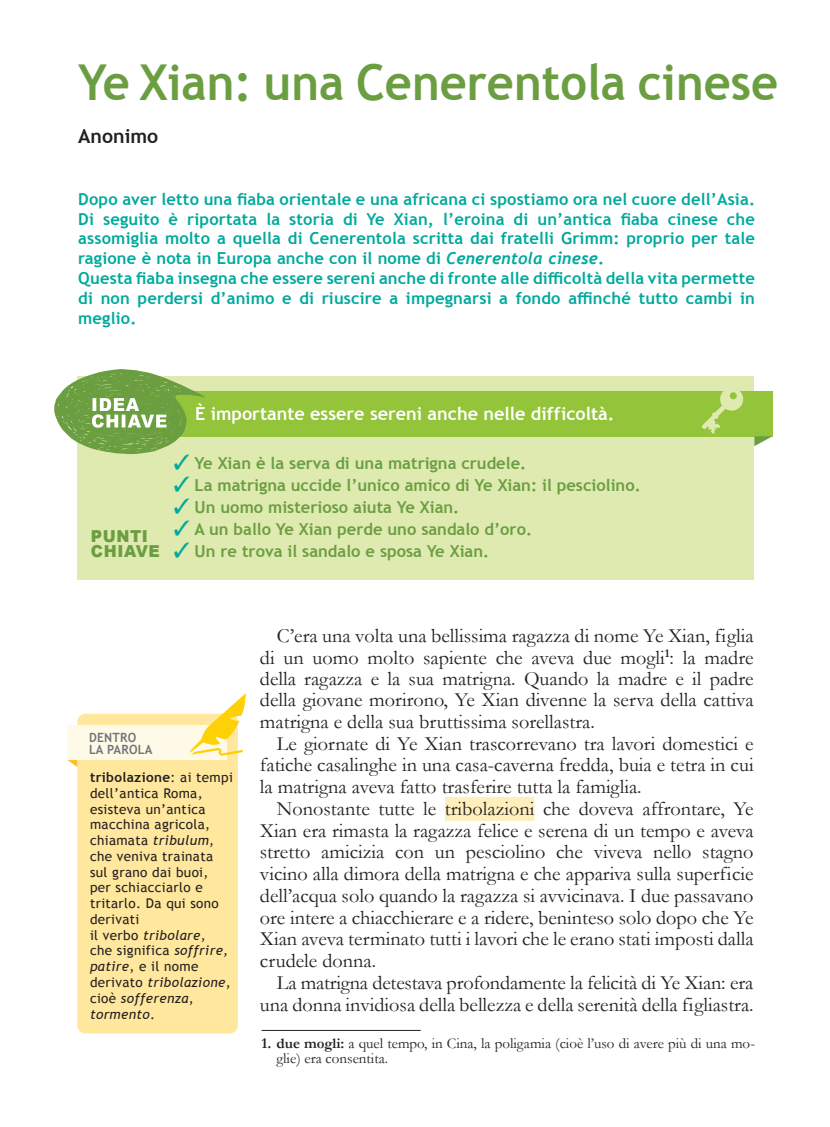
<style>
.page{position:relative;width:830px;height:1127px;background:#fff}
.page>*{position:absolute;margin:0;border:0;box-sizing:border-box;transform-origin:0 0}
.BRANO_-_Titolo{font:700 49.5px "Trebuchet MS";color:#6b9e41;scale:.95 1}
.BRANO_-_Corpo_Testo{font:20.25px/21.8px "Garamond";color:#231f20;text-align:justify}
.BRANO_-_Autore_-_Tre{font:700 19.5px "Trebuchet MS";color:#231f20}
.BRANO_-_Testo_idea_c{font:700 18px "Trebuchet MS";color:#fff}
.BRANO_-_Introduzione{font:700 16.5px/19.8px "Trebuchet MS";letter-spacing:.01em;color:#00a99d;text-align:justify}
.t1{font:700 16.5px "Trebuchet MS";color:#6b9e41}
.BRANO_-_Titolo_punti{font:900 16.5px "Arial";letter-spacing:.035em;color:#6b9e41;scale:.95 1}
.BRANO_-_Note_Garamon{font:15px/15px "Garamond";color:#231f20}
.BOX_LESSICO_-_Testo{font:13.5px/15.8px "Trebuchet MS";letter-spacing:.025em;color:#231f20}
.BOX_LESSICO_-_Testo-2{font:italic 13.5px/15.8px "Trebuchet MS";letter-spacing:.025em;color:#231f20}
.BOX_LESSICO_-_Titolo{font:700 12.75px "Trebuchet MS";letter-spacing:.02em;color:#727477;scale:.95 1}
.s1{font-family:"Trebuchet";font-style:italic}
.s2{font-weight:700}
.s3{font-style:italic}
.s4{font-style:normal}
</style>
<div class="page">
<div style="left:77px;top:376px;width:677px;height:203px;background:#deeab0"></div>
<div style="left:92px;top:391px;width:680px;height:45px;background:#93c43a"></div>
<svg style="left:754px;top:436px;width:18px;height:10px"></svg>
<svg style="left:701px;top:391px;width:41px;height:43px"></svg>
<div style="left:444px;top:797px;width:90px;height:24px;background:#feefbc"></div>
<div style="left:77px;top:714px;width:161px;height:319px;background:#ffe79d;border-radius:9px"></div>
<div style="left:67px;top:725px;width:160px;height:35px;background:#fefae7"></div>
<svg style="left:190px;top:693px;width:56px;height:62px"></svg>
<svg style="left:67px;top:760px;width:10px;height:7px"></svg>
<hr style="left:261px;top:1030px;width:159px;height:1px;background:#231f20">
<svg style="left:54px;top:369px;width:182px;height:86px"></svg>
<p class="BRANO_-_Titolo" style="left:78px;top:52px;width:738px">Ye Xian: una Cenerentola cinese</p>
<p class="BRANO_-_Autore_-_Tre" style="left:78px;top:124px;width:81px">Anonimo</p>
<p class="BRANO_-_Introduzione" style="left:78px;top:189px;width:678px">Dopo aver letto una fiaba orientale e una africana ci spostiamo ora nel cuore dell’Asia.<br>Di seguito è riportata la storia di Ye Xian, l’eroina di un’antica fiaba cinese che assomiglia molto a quella di Cenerentola scritta dai fratelli Grimm: proprio per tale ragione è nota in Europa anche con il nome di <span class="s1">Cenerentola cinese</span>.</p>
<p class="BRANO_-_Introduzione" style="left:78px;top:268px;width:678px">Questa fiaba insegna che essere sereni anche di fronte alle difficoltà della vita permette di non perdersi d’animo e di riuscire a impegnarsi a fondo affinché tutto cambi in meglio.</p>
<p class="BRANO_-_Titolo_punti" style="left:91px;top:524px;width:62px">PUNTI</p>
<p class="BRANO_-_Titolo_punti" style="left:91px;top:539px;width:74px">CHIAVE</p>
<p class="BRANO_-_Testo_idea_c" style="left:195px;top:403px;width:420px">È importante essere sereni anche nelle difficoltà.</p>
<p class="t1" style="left:194px;top:453px;width:333px">Ye Xian è la serva di una matrigna crudele.</p>
<p class="t1" style="left:194px;top:475px;width:447px">La matrigna uccide l’unico amico di Ye Xian: il pesciolino.</p>
<p class="t1" style="left:194px;top:497px;width:266px">Un uomo misterioso aiuta Ye Xian.</p>
<p class="t1" style="left:194px;top:519px;width:339px">A un ballo Ye Xian perde uno sandalo d’oro.</p>
<p class="t1" style="left:194px;top:541px;width:296px">Un re trova il sandalo e sposa Ye Xian.</p>
<p class="BOX_LESSICO_-_Titolo" style="left:89px;top:730px;width:51px">DENTRO</p>
<p class="BOX_LESSICO_-_Titolo" style="left:89px;top:742px;width:68px">LA PAROLA</p>
<p class="BOX_LESSICO_-_Testo" style="left:90px;top:770px;width:144px"><span class="s2">tribolazione</span>: ai tempi dell’antica Roma, esisteva un’antica macchina agricola, chiamata <span class="s3">tribulum</span>, che veniva trainata sul grano dai buoi,<br>per schiacciarlo e tritarlo. Da qui sono derivati</p>
<p class="BOX_LESSICO_-_Testo-2" style="left:90px;top:927px;width:142px"><span class="s4">il verbo</span> tribolare<span class="s4">, che significa</span> soffrire, patire<span class="s4">, e il nome derivato</span> tribolazione<span class="s4">, cioè</span> sofferenza<span class="s4">, </span>tormento<span class="s4">.</span></p>
<p class="BRANO_-_Corpo_Testo" style="left:260px;top:624px;width:495px;text-indent:17px">C’era una volta una bellissima ragazza di nome Ye Xian, figlia di un uomo molto sapiente che aveva due mogli<sup>1</sup>: la madre della ragazza e la sua matrigna. Quando la madre e il padre della giovane morirono, Ye Xian divenne la serva della cattiva matrigna e della sua bruttissima sorellastra.</p>
<p class="BRANO_-_Corpo_Testo" style="left:260px;top:732px;width:495px;text-indent:17px">Le giornate di Ye Xian trascorrevano tra lavori domestici e fatiche casalinghe in una casa-caverna fredda, buia e tetra in cui la matrigna aveva fatto trasferire tutta la famiglia.</p>
<p class="BRANO_-_Corpo_Testo" style="left:260px;top:797px;width:495px;text-indent:17px">Nonostante tutte le tribolazioni che doveva affrontare, Ye Xian era rimasta la ragazza felice e serena di un tempo e aveva stretto amicizia con un pesciolino che viveva nello stagno vicino alla dimora della matrigna e che appariva sulla superficie dell’acqua solo quando la ragazza si avvicinava. I due passavano ore intere a chiacchierare e a ridere, beninteso solo dopo che Ye Xian aveva terminato tutti i lavori che le erano stati imposti dalla crudele donna.</p>
<p class="BRANO_-_Corpo_Testo" style="left:260px;top:971px;width:495px;text-align:right">La matrigna detestava profondamente la felicità di Ye Xian: era una donna invidiosa della bellezza e della serenità della figliastra.</p>
<p class="BRANO_-_Note_Garamon" style="left:276px;top:1035px;width:480px;text-indent:-15px"><span class="s2">1. due mogli:</span> a quel tempo, in Cina, la poligamia (cioè l’uso di avere più di una mo&shy;glie) era consentita.</p>
</div>
